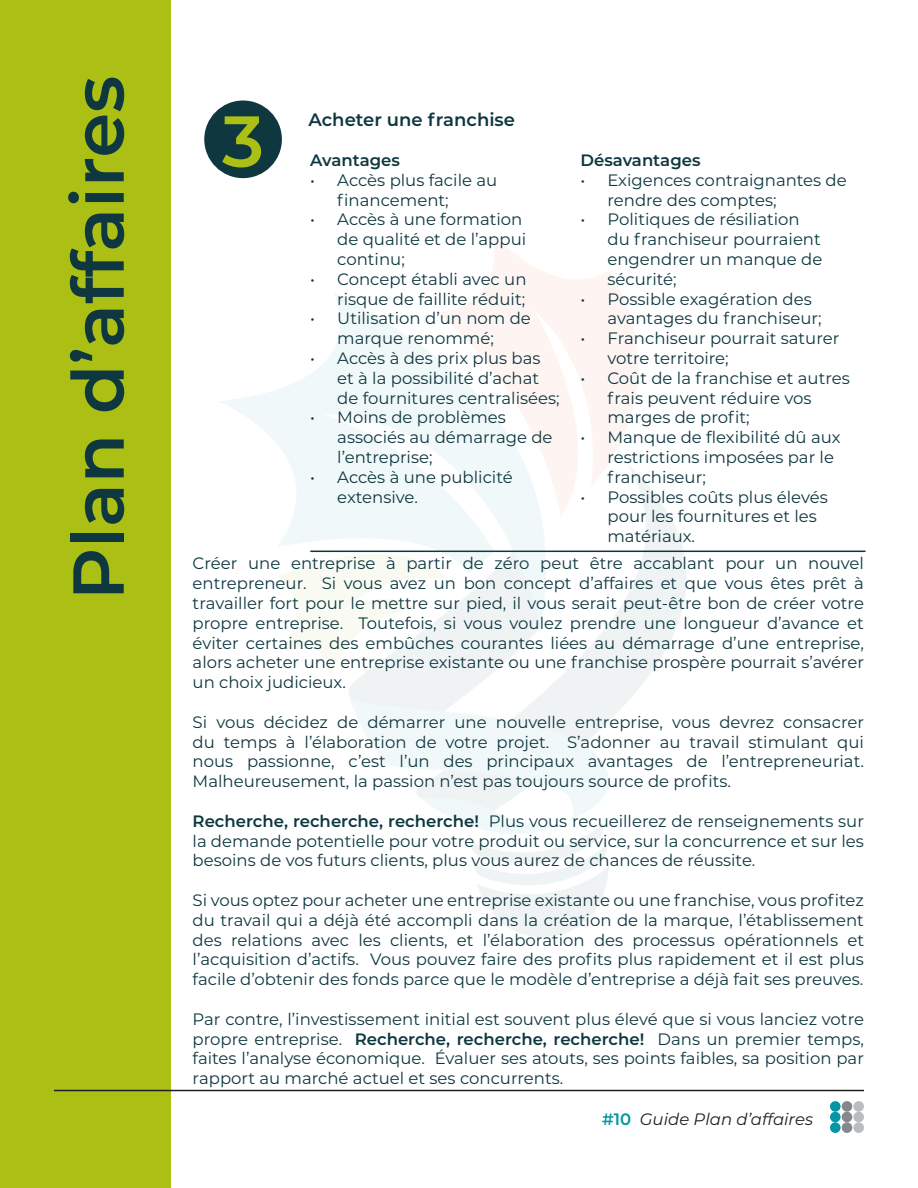
<style>
.page{position:relative;width:918px;height:1188px;background:#fff}
.page>*{position:absolute;margin:0;border:0;box-sizing:border-box;transform-origin:0 0}
.t1{font:600 72px "Montserrat";color:#0e3740}
.t2{font:600 72px "Montserrat";color:#abbf15}
.t3{font:600 18px "Montserrat";color:#0e3740}
.t4{font:16.5px/19.8px "Montserrat";color:#0e3740}
.t5{font:italic 16.5px "Montserrat";color:#231f20}
.t6{font:600 16.5px "Montserrat";color:#0e3740}
.s1{font-weight:600}
.s2{font-weight:600;font-style:normal;color:#0396a6}
.s3{color:#1c2023}
</style>
<div class="page">
<div style="left:0;top:0;width:171px;height:1188px;background:#abbf15"></div>
<div style="left:830px;top:1101px;width:11px;height:11px;background:#0396a6;border-radius:50%"></div>
<div style="left:842px;top:1101px;width:10px;height:11px;background:#84888b;border-radius:50%"></div>
<div style="left:853px;top:1101px;width:11px;height:11px;background:#babdbe;border-radius:50%"></div>
<div style="left:830px;top:1112px;width:11px;height:10px;background:#0396a6;border-radius:50%"></div>
<div style="left:842px;top:1112px;width:10px;height:10px;background:#84888b;border-radius:50%"></div>
<div style="left:853px;top:1112px;width:11px;height:10px;background:#babdbe;border-radius:50%"></div>
<div style="left:830px;top:1122px;width:11px;height:11px;background:#0396a6;border-radius:50%"></div>
<div style="left:842px;top:1122px;width:10px;height:11px;background:#84888b;border-radius:50%"></div>
<div style="left:853px;top:1122px;width:11px;height:11px;background:#babdbe;border-radius:50%"></div>
<hr style="left:310px;top:551px;width:556px;height:1px;background:#0e3740">
<hr style="left:54px;top:1090px;width:810px;height:1px;background:#1c2023">
<svg style="left:541px;top:517px;width:173px;height:201px"></svg>
<svg style="left:348px;top:627px;width:192px;height:68px;fill:#f0f3f4"></svg>
<svg style="left:281px;top:627px;width:169px;height:51px"></svg>
<svg style="left:220px;top:293px;width:349px;height:334px"></svg>
<svg style="left:437px;top:236px;width:233px;height:281px"></svg>
<svg style="left:349px;top:695px;width:262px;height:242px"></svg>
<div style="left:204px;top:101px;width:78px;height:77px;background:#0e3740;border-radius:50%"></div>
<h1 class="t1" style="left:47px;top:600px;width:526px;rotate:-90deg">Plan d’affaires</h1>
<h1 class="t2" style="left:222px;top:90px;width:43px">3</h1>
<p class="t3" style="left:309px;top:107px;width:208px">Acheter une franchise</p>
<p class="t6" style="left:310px;top:148px;width:91px">Avantages</p>
<p class="t4" style="left:337px;top:169px;width:161px;text-indent:-27px">• Accès plus facile au financement;</p>
<p class="t4" style="left:337px;top:209px;width:190px;text-indent:-27px">• Accès à une formation de qualité et de l’appui continu;</p>
<p class="t4" style="left:310px;top:268px;width:218px;text-align:right">• Concept établi avec un risque de faillite réduit;</p>
<p class="t4" style="left:337px;top:308px;width:195px;text-indent:-27px">• Utilisation d’un nom de marque renommé;</p>
<p class="t4" style="left:337px;top:348px;width:224px;text-indent:-27px">• Accès à des prix plus bas et à la possibilité d’achat de fournitures centralisées;</p>
<p class="t4" style="left:337px;top:407px;width:217px;text-indent:-27px">• Moins de problèmes associés au démarrage de l’entreprise;</p>
<p class="t4" style="left:337px;top:466px;width:177px;text-indent:-27px">• Accès à une publicité extensive.</p>
<p class="t6" style="left:580px;top:148px;width:122px">Désavantages</p>
<p class="t4" style="left:607px;top:169px;width:241px;text-indent:-27px">• Exigences contraignantes de rendre des comptes;</p>
<p class="t4" style="left:607px;top:209px;width:216px;text-indent:-27px">• Politiques de résiliation du franchiseur pourraient engendrer un manque de sécurité;</p>
<p class="t4" style="left:607px;top:288px;width:216px;text-indent:-27px">• Possible exagération des avantages du franchiseur;</p>
<p class="t4" style="left:607px;top:328px;width:233px;text-indent:-27px">• Franchiseur pourrait saturer votre territoire;</p>
<p class="t4" style="left:607px;top:367px;width:244px;text-indent:-27px">• Coût de la franchise et autres frais peuvent réduire vos marges de profit;</p>
<p class="t4" style="left:607px;top:427px;width:235px;text-indent:-27px">• Manque de flexibilité dû aux restrictions imposées par le franchiseur;</p>
<p class="t4" style="left:607px;top:486px;width:222px;text-indent:-27px">• Possibles coûts plus élevés pour les fournitures et les matériaux.</p>
<p class="t4" style="left:193px;top:553px;width:673px;text-align:justify">Créer une entreprise à partir de zéro peut être accablant pour un nouvel entrepreneur. Si vous avez un bon concept d’affaires et que vous êtes prêt à travailler fort pour le mettre sur pied, il vous serait peut-être bon de créer votre propre entreprise. Toutefois, si vous voulez prendre une longueur d’avance et éviter certaines des embûches courantes liées au démarrage d’une entreprise, alors acheter une entreprise existante ou une franchise prospère pourrait s’avérer un choix judicieux.</p>
<p class="t4" style="left:193px;top:712px;width:673px;text-align:justify">Si vous décidez de démarrer une nouvelle entreprise, vous devrez consacrer du temps à l’élaboration de votre projet. S’adonner au travail stimulant qui nous passionne, c’est l’un des principaux avantages de l’entrepreneuriat.<br>Malheureusement, la passion n’est pas toujours source de profits.</p>
<p class="t4" style="left:193px;top:811px;width:673px;text-align:justify"><span class="s1">Recherche, recherche, recherche!</span> Plus vous recueillerez de renseignements sur la demande potentielle pour votre produit ou service, sur la concurrence et sur les besoins de vos futurs clients, plus vous aurez de chances de réussite.</p>
<p class="t4" style="left:193px;top:890px;width:673px;text-align:justify">Si vous optez pour acheter une entreprise existante ou une franchise, vous profitez du travail qui a déjà été accompli dans la création de la marque, l’établissement des relations avec les clients, et l’élaboration des processus opérationnels et l’acquisition d’actifs. Vous pouvez faire des profits plus rapidement et il est plus facile d’obtenir des fonds parce que le modèle d’entreprise a déjà fait ses preuves.</p>
<p class="t4" style="left:193px;top:1009px;width:673px;text-align:justify">Par contre, l’investissement initial est souvent plus élevé que si vous lanciez votre propre entreprise. <span class="s1">Recherche, recherche, recherche!</span> Dans un premier temps, faites l’analyse économique. Évaluer ses atouts, ses points faibles, sa position par rapport au marché actuel et ses concurrents.</p>
<p class="t5" style="left:602px;top:1107px;width:213px"><span class="s2">#10</span> <span class="s3">Guide</span> Plan d’affaires</p>
</div>
